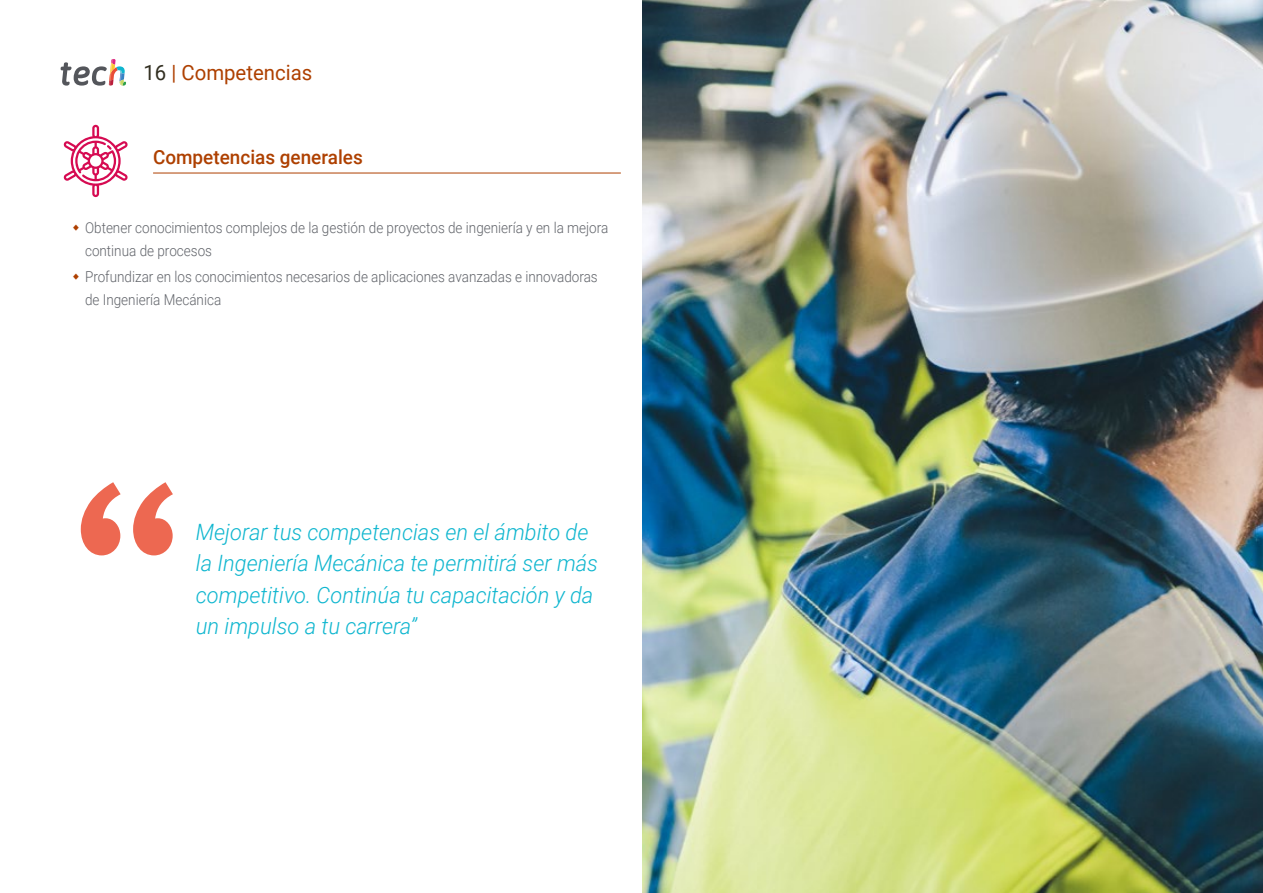
<style>
.page{position:relative;width:1263px;height:893px;background:#fff}
.page>*{position:absolute;margin:0;border:0;box-sizing:border-box;transform-origin:0 0}
.t1{font:italic 300 22.5px/31.5px "Roboto";color:#0fb6cf}
.t2{font:21px "Roboto";color:#ae4000}
.t3{font:500 19.5px "Roboto";color:#ae4000}
.t4{font:300 15px/22.5px "Roboto";color:#61646a;scale:.9 1}
.s1{color:#312e20}
</style>
<div class="page">
<hr style="left:153px;top:173px;width:468px;height:1px;background:#ae4000">
<svg style="left:81px;top:482px;width:92px;height:73px"></svg>
<img style="left:642px;top:0;width:621px;height:893px">
<svg style="left:61px;top:59px;width:65px;height:27px"></svg>
<svg style="left:63px;top:125px;width:65px;height:72px"></svg>
<h2 class="t2" style="left:144px;top:57px;width:170px"><span class="s1">16</span> | Competencias</h2>
<h3 class="t3" style="left:153px;top:143px;width:211px">Competencias generales</h3>
<p class="t4" style="left:85px;top:216px;width:583px">Obtener conocimientos complejos de la gestión de proyectos de ingeniería y en la mejora continua de procesos</p>
<p class="t4" style="left:85px;top:265px;width:571px">Profundizar en los conocimientos necesarios de aplicaciones avanzadas e innovadoras de Ingeniería Mecánica</p>
<h1 class="t1" style="left:196px;top:515px;width:404px">Mejorar tus competencias en el ámbito de la Ingeniería Mecánica te permitirá ser más competitivo. Continúa tu capacitación y da un impulso a tu carrera”</h1>
</div>
